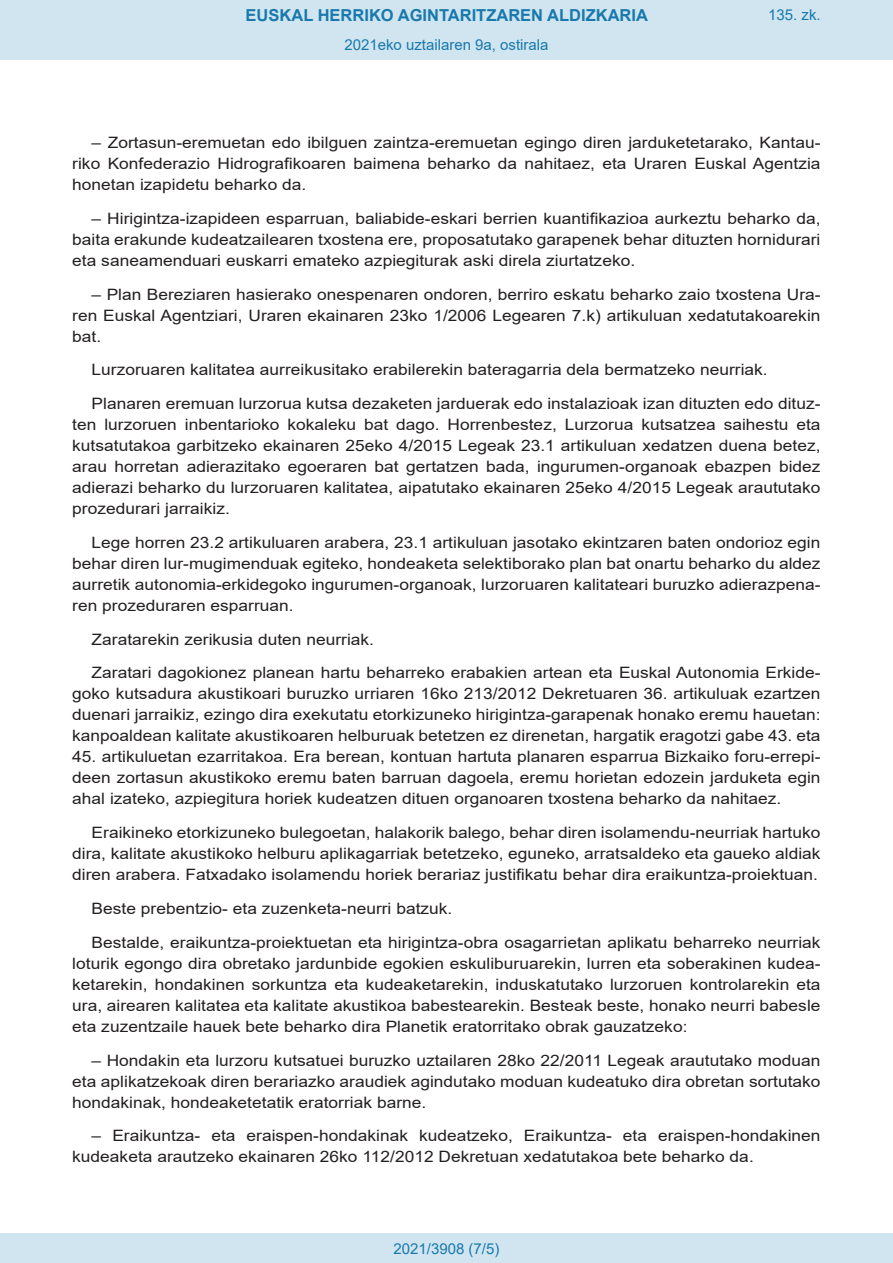
<style>
.page{position:relative;width:893px;height:1263px;background:#fff}
.page>*{position:absolute;margin:0;border:0;box-sizing:border-box;transform-origin:0 0}
.t1{font:700 16.5px "Arial";color:#1879ad}
.BOPVDetalle{font:15.6px/21px "Arial";color:#231f20;text-align:justify;scale:1.11 1}
.Paginacion_Centro{font:15px "Arial";color:#1879ad}
</style>
<div class="page">
<div style="left:0;top:0;width:893px;height:60px;background:#d0e5f0"></div>
<div style="left:0;top:1233px;width:893px;height:30px;background:#d0e5f0"></div>
<p class="t1" style="left:246px;top:3px;width:404px">EUSKAL HERRIKO AGINTARITZAREN ALDIZKARIA</p>
<p class="Paginacion_Centro" style="left:344px;top:35px;width:206px">2021eko uztailaren 9a, ostirala</p>
<p class="Paginacion_Centro" style="left:768px;top:5px;width:54px">135. zk.</p>
<p class="BOPVDetalle" style="left:72px;top:132px;width:676px;text-indent:19px">– Zortasun-eremuetan edo ibilguen zaintza-eremuetan egingo diren jarduketetarako, Kantau&shy;riko Konfederazio Hidrografikoaren baimena beharko da nahitaez, eta Uraren Euskal Agentzia honetan izapidetu beharko da.</p>
<p class="BOPVDetalle" style="left:72px;top:208px;width:676px;text-indent:19px">– Hirigintza-izapideen esparruan, baliabide-eskari berrien kuantifikazioa aurkeztu beharko da, baita erakunde kudeatzailearen txostena ere, proposatutako garapenek behar dituzten hornidurari eta saneamenduari euskarri emateko azpiegiturak aski direla ziurtatzeko.</p>
<p class="BOPVDetalle" style="left:72px;top:284px;width:676px;text-indent:19px">– Plan Bereziaren hasierako onespenaren ondoren, berriro eskatu beharko zaio txostena Ura&shy;ren Euskal Agentziari, Uraren ekainaren 23ko 1/2006 Legearen 7.k) artikuluan xedatutakoarekin bat.</p>
<p class="BOPVDetalle" style="left:92px;top:359px;width:611px">Lurzoruaren kalitatea aurreikusitako erabilerekin bateragarria dela bermatzeko neurriak.</p>
<p class="BOPVDetalle" style="left:72px;top:393px;width:676px;text-indent:19px">Planaren eremuan lurzorua kutsa dezaketen jarduerak edo instalazioak izan dituzten edo dituz&shy;ten lurzoruen inbentarioko kokaleku bat dago. Horrenbestez, Lurzorua kutsatzea saihestu eta kutsatutakoa garbitzeko ekainaren 25eko 4/2015 Legeak 23.1 artikuluan xedatzen duena betez, arau horretan adierazitako egoeraren bat gertatzen bada, ingurumen-organoak ebazpen bidez adierazi beharko du lurzoruaren kalitatea, aipatutako ekainaren 25eko 4/2015 Legeak araututako prozedurari jarraikiz.</p>
<p class="BOPVDetalle" style="left:72px;top:532px;width:676px;text-indent:19px">Lege horren 23.2 artikuluaren arabera, 23.1 artikuluan jasotako ekintzaren baten ondorioz egin behar diren lur-mugimenduak egiteko, hondeaketa selektiborako plan bat onartu beharko du aldez aurretik autonomia-erkidegoko ingurumen-organoak, lurzoruaren kalitateari buruzko adierazpena&shy;ren prozeduraren esparruan.</p>
<p class="BOPVDetalle" style="left:92px;top:629px;width:256px">Zaratarekin zerikusia duten neurriak.</p>
<p class="BOPVDetalle" style="left:72px;top:662px;width:676px;text-indent:19px">Zaratari dagokionez planean hartu beharreko erabakien artean eta Euskal Autonomia Erkide&shy;goko kutsadura akustikoari buruzko urriaren 16ko 213/2012 Dekretuaren 36. artikuluak ezartzen duenari jarraikiz, ezingo dira exekutatu etorkizuneko hirigintza-garapenak honako eremu hauetan: kanpoaldean kalitate akustikoaren helburuak betetzen ez direnetan, hargatik eragotzi gabe 43. eta</p>
<p class="BOPVDetalle" style="left:72px;top:746px;width:676px">45. artikuluetan ezarritakoa. Era berean, kontuan hartuta planaren esparrua Bizkaiko foru-errepi&shy;deen zortasun akustikoko eremu baten barruan dagoela, eremu horietan edozein jarduketa egin ahal izateko, azpiegitura horiek kudeatzen dituen organoaren txostena beharko da nahitaez.</p>
<p class="BOPVDetalle" style="left:72px;top:822px;width:676px;text-indent:19px">Eraikineko etorkizuneko bulegoetan, halakorik balego, behar diren isolamendu-neurriak hartuko dira, kalitate akustikoko helburu aplikagarriak betetzeko, eguneko, arratsaldeko eta gaueko aldiak diren arabera. Fatxadako isolamendu horiek berariaz justifikatu behar dira eraikuntza-proiektuan.</p>
<p class="BOPVDetalle" style="left:92px;top:898px;width:326px">Beste prebentzio- eta zuzenketa-neurri batzuk.</p>
<p class="BOPVDetalle" style="left:72px;top:932px;width:676px;text-indent:19px">Bestalde, eraikuntza-proiektuetan eta hirigintza-obra osagarrietan aplikatu beharreko neurriak loturik egongo dira obretako jardunbide egokien eskuliburuarekin, lurren eta soberakinen kudea&shy;ketarekin, hondakinen sorkuntza eta kudeaketarekin, induskatutako lurzoruen kontrolarekin eta ura, airearen kalitatea eta kalitate akustikoa babestearekin. Besteak beste, honako neurri babesle eta zuzentzaile hauek bete beharko dira Planetik eratorritako obrak gauzatzeko:</p>
<p class="BOPVDetalle" style="left:72px;top:1049px;width:676px;text-indent:19px">– Hondakin eta lurzoru kutsatuei buruzko uztailaren 28ko 22/2011 Legeak araututako moduan eta aplikatzekoak diren berariazko araudiek agindutako moduan kudeatuko dira obretan sortutako hondakinak, hondeaketetatik eratorriak barne.</p>
<p class="BOPVDetalle" style="left:72px;top:1125px;width:676px;text-indent:19px">– Eraikuntza- eta eraispen-hondakinak kudeatzeko, Eraikuntza- eta eraispen-hondakinen kudeaketa arautzeko ekainaren 26ko 112/2012 Dekretuan xedatutakoa bete beharko da.</p>
<p class="Paginacion_Centro" style="left:393px;top:1238px;width:107px">2021/3908 (7/5)</p>
</div>
